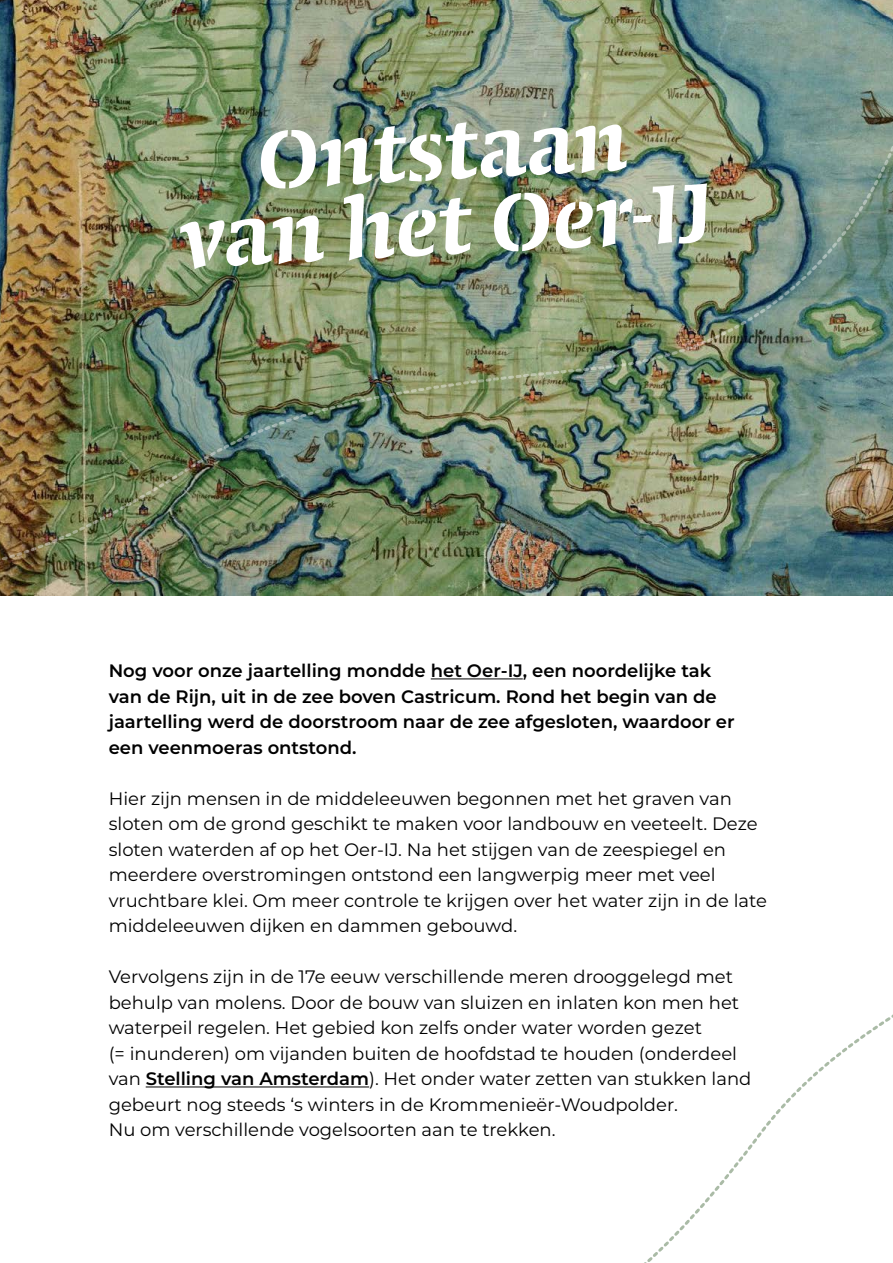
<style>
.page{position:relative;width:893px;height:1263px;background:#fff}
.page>*{position:absolute;margin:0;border:0;box-sizing:border-box;transform-origin:0 0}
.t1{font:600 105px/75px "Conga Brava Stencil Std";color:#fff;text-align:center}
.t2{font:18px/25.5px "Montserrat";color:#000}
.t3{font:600 18px/25.5px "Montserrat";color:#000}
.s1{color:#020203}
.s2{font-weight:600}
</style>
<div class="page">
<img style="left:0;top:0;width:893px;height:596px">
<hr style="left:431px;top:678px;width:92px;height:1px;background:#020203">
<hr style="left:146px;top:1086px;width:223px;height:1px;background:#000">
<img style="left:0;top:569px;width:591px;height:7px">
<img style="left:0;top:52px;width:893px;height:517px">
<h1 class="t1" style="left:174px;top:130px;width:536px;rotate:-3deg">Ontstaan van het Oer-IJ</h1>
<p class="t3" style="left:109px;top:657px;width:627px">Nog voor onze jaartelling mondde <span class="s1">het Oer-IJ</span>, een noordelijke tak van de Rijn, uit in de zee boven Castricum. Rond het begin van de jaartelling werd de doorstroom naar de zee afgesloten, waardoor er een veenmoeras ontstond.</p>
<p class="t2" style="left:109px;top:785px;width:660px">Hier zijn mensen in de middeleeuwen begonnen met het graven van sloten om de grond geschikt te maken voor landbouw en veeteelt. Deze sloten waterden af op het Oer-IJ. Na het stijgen van de zeespiegel en meerdere overstromingen ontstond een langwerpig meer met veel vruchtbare klei. Om meer controle te krijgen over het water zijn in de late middeleeuwen dijken en dammen gebouwd.</p>
<p class="t2" style="left:109px;top:963px;width:644px">Vervolgens zijn in de 17e eeuw verschillende meren drooggelegd met behulp van molens. Door de bouw van sluizen en inlaten kon men het waterpeil regelen. Het gebied kon zelfs onder water worden gezet<br>(= inunderen) om vijanden buiten de hoofdstad te houden (onderdeel van <span class="s2">Stelling van Amsterdam</span>). Het onder water zetten van stukken land gebeurt nog steeds ‘s winters in de Krommenieër-Woudpolder.<br>Nu om verschillende vogelsoorten aan te trekken.</p>
</div>
